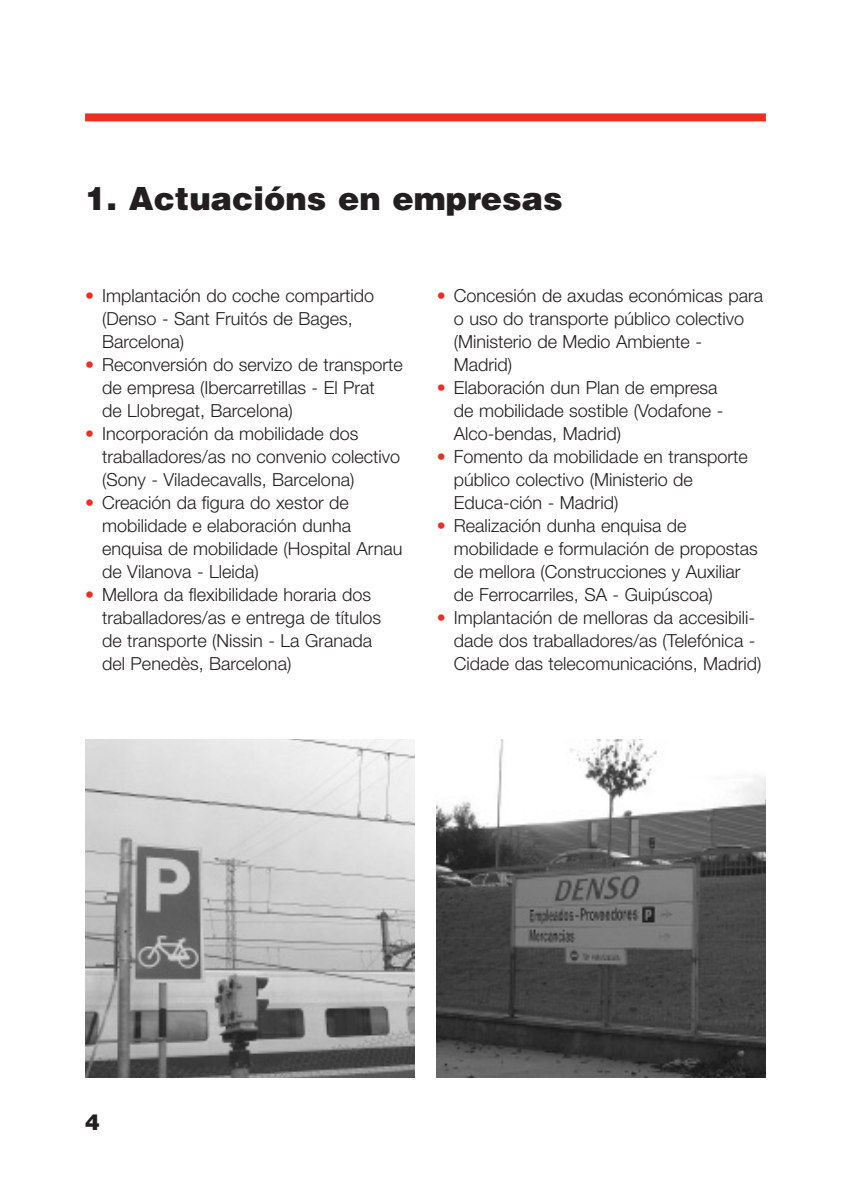
<style>
.page{position:relative;width:851px;height:1191px;background:#fff}
.page>*{position:absolute;margin:0;border:0;box-sizing:border-box;transform-origin:0 0}
.t1{font:900 32px "Helvetica";color:#231f20}
.t2{font:900 22px "Helvetica";color:#231f20}
.t3{font:300 18px/23px "Helvetica Neue";color:#231f20}
.s1{color:#ee2e22}
</style>
<div class="page">
<div style="left:85px;top:113px;width:680px;height:8px;background:#ee2e22"></div>
<img style="left:437px;top:739px;width:328px;height:338px">
<img style="left:85px;top:739px;width:329px;height:338px">
<h1 class="t1" style="left:85px;top:180px;width:479px">1. Actuacións en empresas</h1>
<p class="t3" style="left:102px;top:284px;width:273px;text-indent:-17px"><span class="s1">•</span> Implantación do coche compartido (Denso - Sant Fruitós de Bages,<br>Barcelona)</p>
<p class="t3" style="left:102px;top:353px;width:302px;text-indent:-17px"><span class="s1">•</span> Reconversión do servizo de transporte de empresa (Ibercarretillas - El Prat<br>de Llobregat, Barcelona)</p>
<p class="t3" style="left:102px;top:422px;width:299px;text-indent:-17px"><span class="s1">•</span> Incorporación da mobilidade dos traballadores/as no convenio colectivo (Sony - Viladecavalls, Barcelona)</p>
<p class="t3" style="left:102px;top:491px;width:302px;text-indent:-17px"><span class="s1">•</span> Creación da figura do xestor de mobilidade e elaboración dunha enquisa de mobilidade (Hospital Arnau de Vilanova - Lleida)</p>
<p class="t3" style="left:102px;top:583px;width:280px;text-indent:-17px"><span class="s1">•</span> Mellora da flexibilidade horaria dos traballadores/as e entrega de títulos de transporte (Nissin - La Granada del Penedès, Barcelona)</p>
<p class="t3" style="left:454px;top:284px;width:311px;text-indent:-17px"><span class="s1">•</span> Concesión de axudas económicas para o uso do transporte público colectivo (Ministerio de Medio Ambiente -<br>Madrid)</p>
<p class="t3" style="left:454px;top:376px;width:271px;text-indent:-17px"><span class="s1">•</span> Elaboración dun Plan de empresa de mobilidade sostible (Vodafone -<br>Alco-bendas, Madrid)</p>
<p class="t3" style="left:454px;top:445px;width:295px;text-indent:-17px"><span class="s1">•</span> Fomento da mobilidade en transporte público colectivo (Ministerio de<br>Educa-ción - Madrid)</p>
<p class="t3" style="left:454px;top:514px;width:305px;text-indent:-17px"><span class="s1">•</span> Realización dunha enquisa de mobilidade e formulación de propostas de mellora (Construcciones y Auxiliar de Ferrocarriles, SA - Guipúscoa)</p>
<p class="t3" style="left:454px;top:606px;width:309px;text-indent:-17px"><span class="s1">•</span> Implantación de melloras da accesibili&shy;dade dos traballadores/as (Telefónica -<br>Cidade das telecomunicacións, Madrid)</p>
<p class="t2" style="left:85px;top:1110px;width:16px">4</p>
</div>
